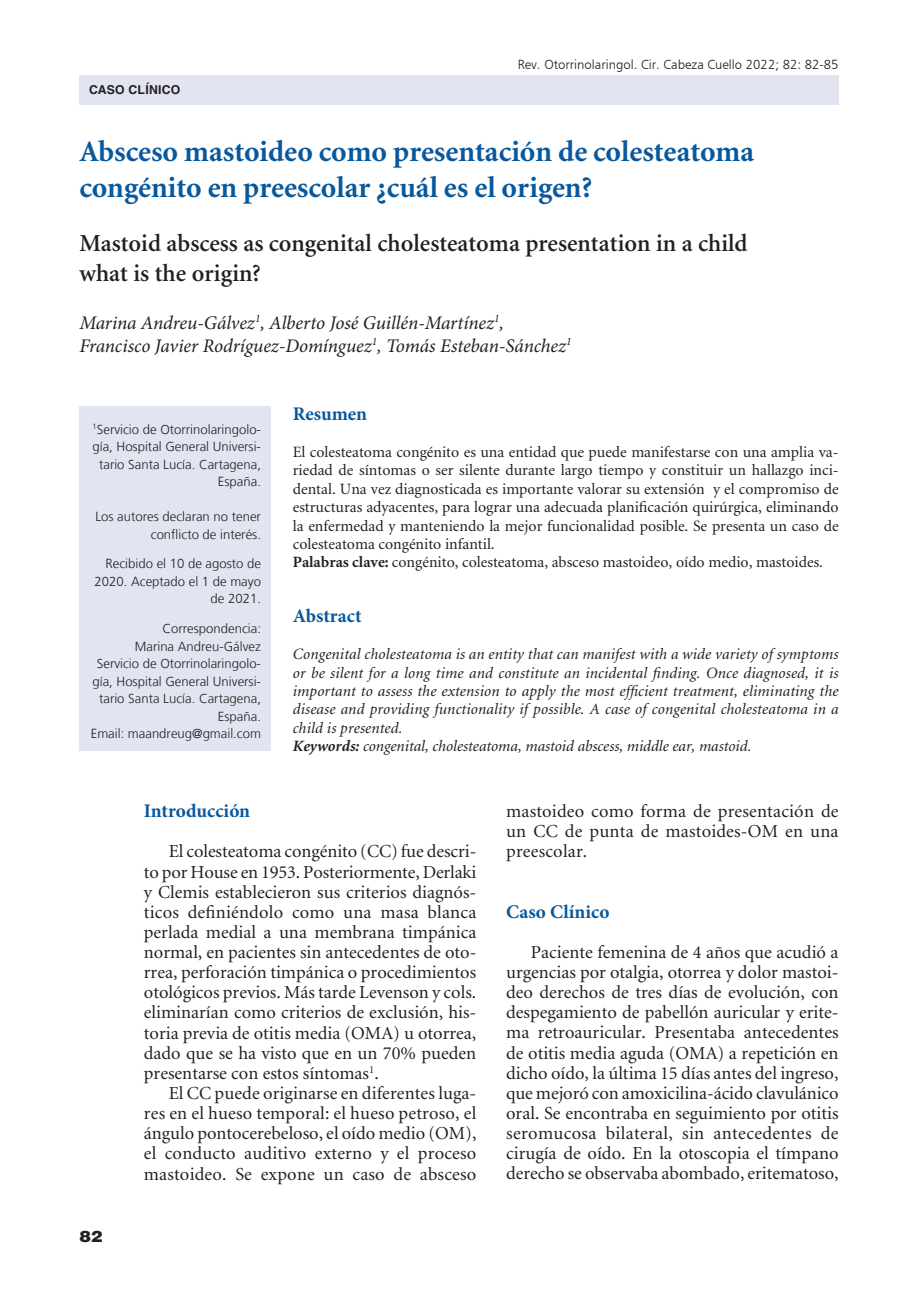
<style>
.page{position:relative;width:918px;height:1315px;background:#fff}
.page>*{position:absolute;margin:0;border:0;box-sizing:border-box;transform-origin:0 0}
.t1{font:700 29.75px/35.7px "Minion";color:#07589d}
.t2{font:600 24.5px/29.4px "Minion";color:#231f20}
.t3{font:italic 19.25px/23.1px "Minion Pro";letter-spacing:-.005em;color:#231f20}
.t4{font:700 19.25px "Minion Pro";color:#07589d}
.t5{font:18.38px/20.1px "Minion";letter-spacing:.005em;color:#231f20;text-align:justify}
.t6{font:15.75px/18.4px "Minion";color:#231f20}
.t7{font:italic 15.75px/18.4px "Minion";letter-spacing:.01em;color:#231f20}
.t8{font:900 15.75px "Helvetica LT Std";color:#231f20;scale:1.1 1}
.t9{font:300 13.12px/17.5px "Frutiger LT";color:#231f20;text-align:right}
.t10{font:13.12px "Humanist 777 BT Light B";color:#231f20}
.t11{font:700 12.25px "Helvetica LT Std";color:#231f20}
.s1{font-weight:700}
</style>
<div class="page">
<div style="left:79px;top:75px;width:759px;height:30px;background:#e2e5f1"></div>
<div style="left:79px;top:406px;width:192px;height:345px;background:#e2e5f1"></div>
<p class="t11" style="left:89px;top:82px;width:19px">Caso</p>
<p class="t11" style="left:129px;top:82px;width:17px">Clínico</p>
<p class="t10" style="left:518px;top:56px;width:322px">Rev. Otorrinolaringol. Cir. Cabeza Cuello 2022; 82: 82-85</p>
<h1 class="t1" style="left:79px;top:135px;width:676px">Absceso mastoideo como presentación de colesteatoma congénito en preescolar ¿cuál es el origen?</h1>
<h2 class="t2" style="left:79px;top:229px;width:670px">Mastoid abscess as congenital cholesteatoma presentation in a child what is the origin?</h2>
<p class="t3" style="left:79px;top:311px;width:494px">Marina Andreu-Gálvez<sup>1</sup>, Alberto José Guillén-Martínez<sup>1</sup>,<br>Francisco Javier Rodríguez-Domínguez<sup>1</sup>, Tomás Esteban-Sánchez<sup>1</sup></p>
<p class="t9" style="left:92px;top:420px;width:170px"><sup>1</sup>Servicio de Otorrinolaringolo&shy;gía, Hospital General Universi&shy;tario Santa Lucía. Cartagena,<br>España.</p>
<p class="t9" style="left:95px;top:508px;width:167px">Los autores declaran no tener conflicto de interés.</p>
<p class="t9" style="left:95px;top:555px;width:168px">Recibido el 10 de agosto de<br>2020. Aceptado el 1 de mayo de 2021.</p>
<p class="t9" style="left:91px;top:620px;width:172px">Correspondencia:<br>Marina Andreu-Gálvez<br>Servicio de Otorrinolaringolo&shy;gía, Hospital General Universi&shy;tario Santa Lucía. Cartagena,<br>España.<br>Email: maandreug@gmail.com</p>
<p class="t4" style="left:293px;top:400px;width:76px">Resumen</p>
<p class="t6" style="left:293px;top:443px;width:547px">El colesteatoma congénito es una entidad que puede manifestarse con una amplia va&shy;riedad de síntomas o ser silente durante largo tiempo y constituir un hallazgo inci&shy;dental. Una vez diagnosticada es importante valorar su extensión y el compromiso de estructuras adyacentes, para lograr una adecuada planificación quirúrgica, eliminando la enfermedad y manteniendo la mejor funcionalidad posible. Se presenta un caso de colesteatoma congénito infantil.<br><span class="s1">Palabras clave:</span> congénito, colesteatoma, absceso mastoideo, oído medio, mastoides.</p>
<p class="t4" style="left:293px;top:602px;width:70px">Abstract</p>
<p class="t7" style="left:293px;top:645px;width:547px">Congenital cholesteatoma is an entity that can manifest with a wide variety of symptoms or be silent for a long time and constitute an incidental finding. Once diagnosed, it is important to assess the extension to apply the most efficient treatment, eliminating the disease and providing functionality if possible. A case of congenital cholesteatoma in a child is presented.<br><span class="s1">Keywords:</span> congenital, cholesteatoma, mastoid abscess, middle ear, mastoid.</p>
<p class="t8" style="left:79px;top:1226px;width:23px">82</p>
<p class="t4" style="left:144px;top:797px;width:108px">Introducción</p>
<p class="t5" style="left:144px;top:842px;width:334px;text-indent:25px">El colesteatoma congénito (CC) fue descri&shy;to por House en 1953. Posteriormente, Derlaki y Clemis establecieron sus criterios diagnós&shy;ticos definiéndolo como una masa blanca perlada medial a una membrana timpánica normal, en pacientes sin antecedentes de oto&shy;rrea, perforación timpánica o procedimientos otológicos previos. Más tarde Levenson y cols. eliminarían como criterios de exclusión, his&shy;toria previa de otitis media (OMA) u otorrea, dado que se ha visto que en un 70% pueden presentarse con estos síntomas<sup>1</sup>.</p>
<p class="t5" style="left:144px;top:1083px;width:334px;text-indent:25px">El CC puede originarse en diferentes luga&shy;res en el hueso temporal: el hueso petroso, el ángulo pontocerebeloso, el oído medio (OM), el conducto auditivo externo y el proceso mastoideo. Se expone un caso de absceso</p>
<p class="t5" style="left:506px;top:801px;width:334px">mastoideo como forma de presentación de un CC de punta de mastoides-OM en una preescolar.</p>
<p class="t4" style="left:506px;top:898px;width:105px">Caso Clínico</p>
<p class="t5" style="left:506px;top:942px;width:334px;text-indent:25px">Paciente femenina de 4 años que acudió a urgencias por otalgia, otorrea y dolor mastoi&shy;deo derechos de tres días de evolución, con despegamiento de pabellón auricular y erite&shy;ma retroauricular. Presentaba antecedentes de otitis media aguda (OMA) a repetición en dicho oído, la última 15 días antes del ingreso, que mejoró con amoxicilina-ácido clavulánico oral. Se encontraba en seguimiento por otitis seromucosa bilateral, sin antecedentes de cirugía de oído. En la otoscopia el tímpano derecho se observaba abombado, eritematoso,</p>
</div>
